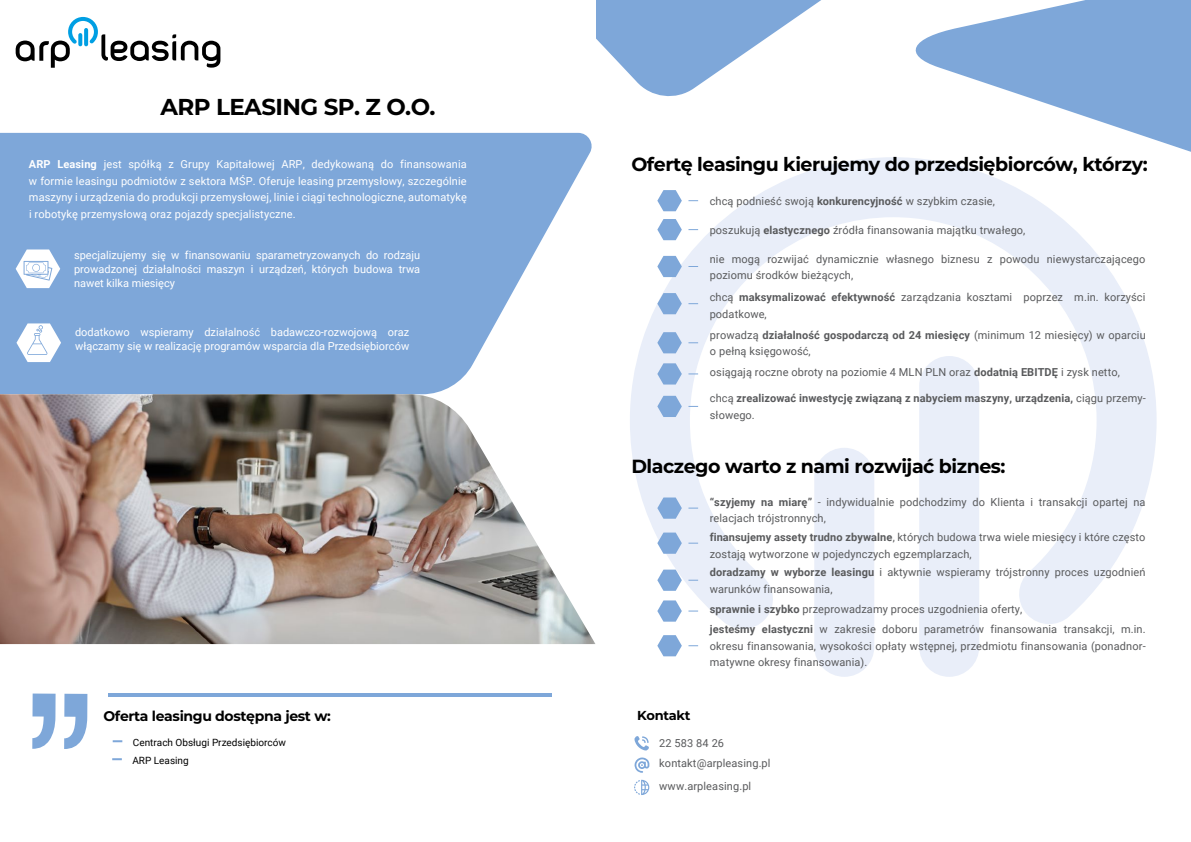
<style>
.page{position:relative;width:1191px;height:842px;background:#fff}
.page>*{position:absolute;margin:0;border:0;box-sizing:border-box;transform-origin:0 0}
.t1{font:700 23px "Montserrat";letter-spacing:-.025em;color:#000}
.t2{font:700 19px "Montserrat";letter-spacing:-.025em;color:#000}
.t3{font:700 14px "Montserrat";letter-spacing:-.025em;color:#000}
.t4{font:700 13px "Montserrat";letter-spacing:-.025em;color:#000}
.t5{font:11px/16.5px "Roboto";letter-spacing:.01em;color:#595a5c}
.t6{font:11px/16.6px "Roboto";color:#fff;text-align:justify}
.t7{font:700 11px/16.5px "Roboto";letter-spacing:.01em;color:#595a5c}
.t8{font:10px/18px "Roboto";color:#000}
.s1{font-weight:700}
.s2{font-weight:400}
</style>
<div class="page">
<svg style="left:630px;top:157px;width:526px;height:472px"></svg>
<div style="left:814px;top:448px;width:60px;height:229px;background:#e9eef9;border-radius:30px"></div>
<div style="left:919px;top:356px;width:60px;height:321px;background:#e9eef9;border-radius:30px"></div>
<svg style="left:657px;top:190px;width:25px;height:21px"></svg>
<svg style="left:657px;top:219px;width:25px;height:21px"></svg>
<svg style="left:657px;top:256px;width:25px;height:21px"></svg>
<svg style="left:657px;top:293px;width:25px;height:21px"></svg>
<svg style="left:657px;top:332px;width:25px;height:21px"></svg>
<svg style="left:657px;top:363px;width:25px;height:21px"></svg>
<svg style="left:657px;top:396px;width:25px;height:21px"></svg>
<svg style="left:657px;top:497px;width:25px;height:22px"></svg>
<svg style="left:657px;top:532px;width:25px;height:22px"></svg>
<svg style="left:657px;top:570px;width:25px;height:21px"></svg>
<svg style="left:657px;top:600px;width:25px;height:22px"></svg>
<svg style="left:657px;top:635px;width:25px;height:21px"></svg>
<svg style="left:634px;top:736px;width:15px;height:14px"></svg>
<svg style="left:634px;top:757px;width:15px;height:16px"></svg>
<svg style="left:634px;top:780px;width:15px;height:15px"></svg>
<svg style="left:915px;top:0;width:276px;height:152px;fill:#7ea7d9"></svg>
<svg style="left:596px;top:0;width:225px;height:97px"></svg>
<svg style="left:0;top:133px;width:592px;height:261px;background:#8bafdc"></svg>
<svg style="left:16px;top:249px;width:44px;height:39px"></svg>
<svg style="left:16px;top:323px;width:45px;height:39px"></svg>
<svg style="left:32px;top:693px;width:55px;height:56px"></svg>
<hr style="left:108px;top:693px;width:444px;height:4px;background:#7ea7d9">
<svg style="left:113px;top:740px;width:9px;height:2px"></svg>
<svg style="left:112px;top:758px;width:10px;height:2px"></svg>
<img style="left:0;top:394px;width:595px;height:250px">
<svg style="left:16px;top:17px;width:204px;height:51px"></svg>
<h1 class="t1" style="left:160px;top:90px;width:277px">ARP LEASING SP. Z O.O.</h1>
<p class="t6" style="left:29px;top:156px;width:439px"><span class="s1">ARP Leasing</span> jest spółką z Grupy Kapitałowej ARP, dedykowaną do finansowania w formie leasingu podmiotów z sektora MŚP. Oferuje leasing przemysłowy, szczególnie maszyny i urządzenia do produkcji przemysłowej, linie i ciągi technologiczne, automatykę i robotykę przemysłową oraz pojazdy specjalistyczne.</p>
<p class="t6" style="left:74px;top:248px;width:348px;line-height:13.8px">specjalizujemy się w finansowaniu sparametryzowanych do rodzaju prowadzonej działalności maszyn i urządzeń, których budowa trwa nawet kilka miesięcy</p>
<p class="t6" style="left:75px;top:325px;width:336px;line-height:13.8px">dodatkowo wspieramy działalność badawczo-rozwojową oraz włączamy się w realizację programów wsparcia dla Przedsiębiorców</p>
<p class="t3" style="left:103px;top:705px;width:229px">Oferta leasingu dostępna jest w:</p>
<p class="t8" style="left:132px;top:733px;width:155px">Centrach Obsługi Przedsiębiorców<br>ARP Leasing</p>
<h2 class="t2" style="left:631px;top:150px;width:518px">Ofertę leasingu kierujemy do przedsiębiorców, którzy:</h2>
<p class="t5" style="left:709px;top:192px;width:287px">chcą podnieść swoją <span class="s1">konkurencyjność</span> w szybkim czasie,</p>
<p class="t5" style="left:709px;top:221px;width:317px">poszukują <span class="s1">elastycznego</span> źródła finansowania majątku trwałego,</p>
<p class="t5" style="left:709px;top:250px;width:437px">nie mogą rozwijać dynamicznie własnego biznesu z powodu niewystarczającego poziomu środków bieżących,</p>
<p class="t5" style="left:709px;top:289px;width:437px">chcą <span class="s1">maksymalizować efektywność</span> zarządzania kosztami poprzez m.in. korzyści podatkowe,</p>
<p class="t5" style="left:710px;top:326px;width:437px">prowadzą <span class="s1">działalność gospodarczą od 24 miesięcy</span> (minimum 12 miesięcy) w oparciu o pełną księgowość,</p>
<p class="t5" style="left:710px;top:364px;width:411px">osiągają roczne obroty na poziomie 4 MLN PLN oraz <span class="s1">dodatnią EBITDĘ</span> i zysk netto,</p>
<p class="t7" style="left:710px;top:389px;width:437px"><span class="s2">chcą</span> zrealizować inwestycję związaną z nabyciem maszyny, urządzenia, <span class="s2">ciągu przemy&shy;słowego.</span></p>
<h2 class="t2" style="left:631px;top:453px;width:376px">Dlaczego warto z nami rozwijać biznes:</h2>
<p class="t5" style="left:709px;top:493px;width:437px"><span class="s1">“szyjemy na miarę”</span> - indywidualnie podchodzimy do Klienta i transakcji opartej na relacjach trójstronnych,</p>
<p class="t5" style="left:709px;top:529px;width:437px"><span class="s1">finansujemy assety trudno zbywalne</span>, których budowa trwa wiele miesięcy i które często zostają wytworzone w pojedynczych egzemplarzach,</p>
<p class="t5" style="left:709px;top:564px;width:437px"><span class="s1">doradzamy w wyborze leasingu</span> i aktywnie wspieramy trójstronny proces uzgodnień warunków finansowania,</p>
<p class="t5" style="left:709px;top:599px;width:437px;line-height:20px"><span class="s1">sprawnie i szybko</span> przeprowadzamy proces uzgodnienia oferty,<br><span class="s1">jesteśmy elastyczni</span> w zakresie doboru parametrów finansowania transakcji, m.in.</p>
<p class="t5" style="left:710px;top:637px;width:437px">okresu finansowania, wysokości opłaty wstępnej, przedmiotu finansowania (ponadnor&shy;matywne okresy finansowania).</p>
<p class="t4" style="left:637px;top:706px;width:55px">Kontakt</p>
<p class="t5" style="left:659px;top:733px;width:113px;line-height:20.1px">22 583 84 26 kontakt@arpleasing.pl</p>
<p class="t5" style="left:659px;top:777px;width:93px">www.arpleasing.pl</p>
</div>
